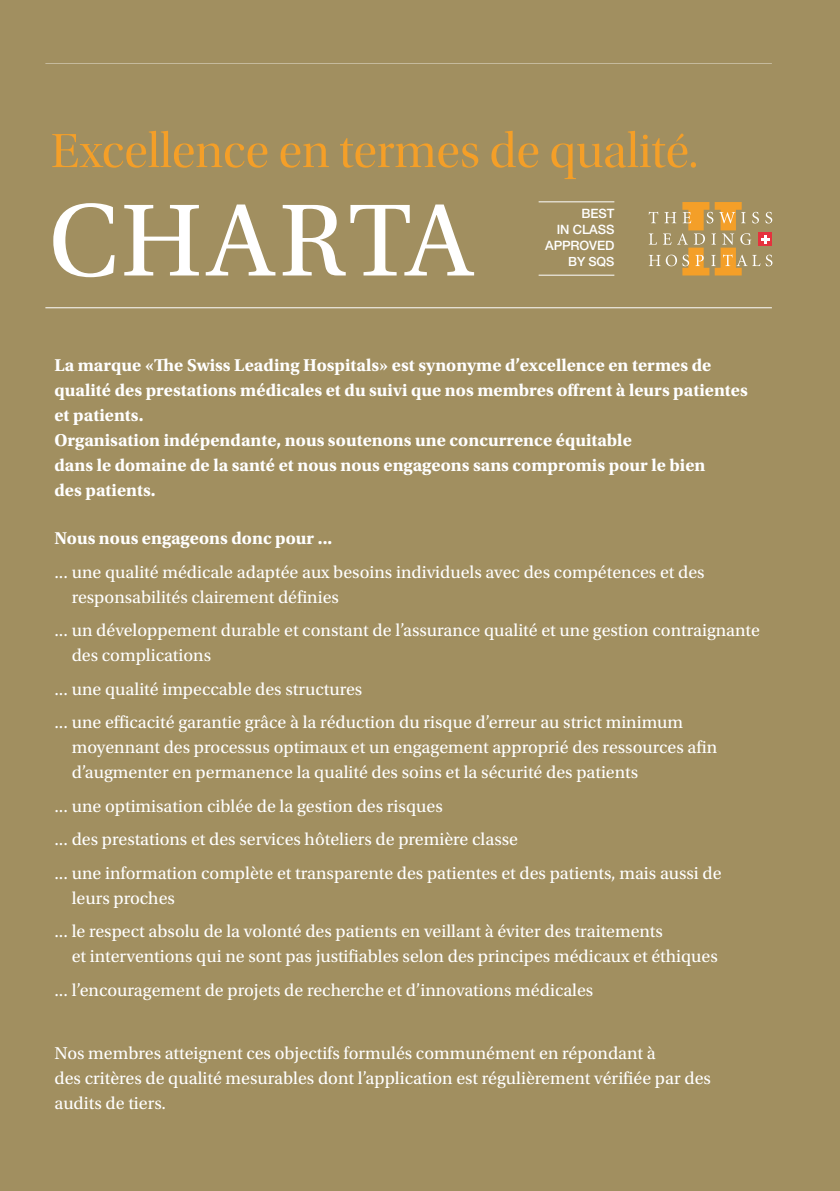
<style>
.page{position:relative;width:840px;height:1191px;background:#fff}
.page>*{position:absolute;margin:0;border:0;box-sizing:border-box;transform-origin:0 0}
.t1{font:108px "Utopia Std";letter-spacing:.025em;color:#fff}
.t2{font:50px "Utopia Std Disp";color:#f49f28}
.t3{font:18px/25px "Utopia Std";color:#fff}
.t4{font:700 18px/25px "Utopia Std";color:#fff}
.t5{font:500 12.8px/16.2px "Helvetica Neue LT Std";letter-spacing:-.01em;color:#fff;text-align:right}
.t6{font:500 12.6px "Helvetica Neue LT Std";color:#fff}
</style>
<div class="page">
<div style="left:0;top:52px;width:839px;height:1139px;background:#a18f60"></div>
<hr style="left:45px;top:307px;width:726px;height:1px;background:#fff">
<hr style="left:45px;top:62px;width:726px;height:1px;background:#fff">
<svg style="left:648px;top:202px;width:124px;height:73px"></svg>
<hr style="left:538px;top:275px;width:76px;height:1px;background:#fff">
<hr style="left:538px;top:201px;width:76px;height:1px;background:#fff">
<div style="left:0;top:0;width:839px;height:62px;background:#a18f60"></div>
<h2 class="t2" style="left:51px;top:124px;width:648px">Excellence en termes de qualité.</h2>
<h1 class="t1" style="left:48px;top:182px;width:427px">CHARTA</h1>
<p class="t5" style="left:545px;top:205px;width:71px">BEST<br>IN CLASS<br>APPROVED</p>
<p class="t6" style="left:568px;top:254px;width:48px">BY SQS</p>
<p class="t4" style="left:54px;top:353px;width:694px">La marque «The Swiss Leading Hospitals» est synonyme d’excellence en termes de qualité des prestations médicales et du suivi que nos membres offrent à leurs patientes et patients.<br>Organisation indépendante, nous soutenons une concurrence équitable<br>dans le domaine de la santé et nous nous engageons sans compromis pour le bien<br>des patients.</p>
<p class="t4" style="left:54px;top:526px;width:279px">Nous nous engageons donc pour ...</p>
<p class="t3" style="left:72px;top:559px;width:634px;text-indent:-17px">... une qualité médicale adaptée aux besoins individuels avec des compétences et des responsabilités clairement définies</p>
<p class="t3" style="left:72px;top:618px;width:689px;text-indent:-17px">... un développement durable et constant de l’assurance qualité et une gestion contraignante des complications</p>
<p class="t3" style="left:54px;top:672px;width:630px;line-height:33.4px">... une qualité impeccable des structures<br>... une efficacité garantie grâce à la réduction du risque d’erreur au strict minimum</p>
<p class="t3" style="left:72px;top:735px;width:646px">moyennant des processus optimaux et un engagement approprié des ressources afin d’augmenter en permanence la qualité des soins et la sécurité des patients</p>
<p class="t3" style="left:54px;top:789px;width:668px;line-height:33.4px">... une optimisation ciblée de la gestion des risques<br>... des prestations et des services hôteliers de première classe<br>... une information complète et transparente des patientes et des patients, mais aussi de</p>
<p class="t3" style="left:54px;top:881px;width:609px;line-height:33.4px;text-indent:17px">leurs proches<br>... le respect absolu de la volonté des patients en veillant à éviter des traitements</p>
<p class="t3" style="left:54px;top:940px;width:664px;line-height:33.4px;text-indent:17px">et interventions qui ne sont pas justifiables selon des principes médicaux et éthiques ... l’encouragement de projets de recherche et d’innovations médicales</p>
<p class="t3" style="left:54px;top:1040px;width:657px">Nos membres atteignent ces objectifs formulés communément en répondant à<br>des critères de qualité mesurables dont l’application est régulièrement vérifiée par des audits de tiers.</p>
</div>
